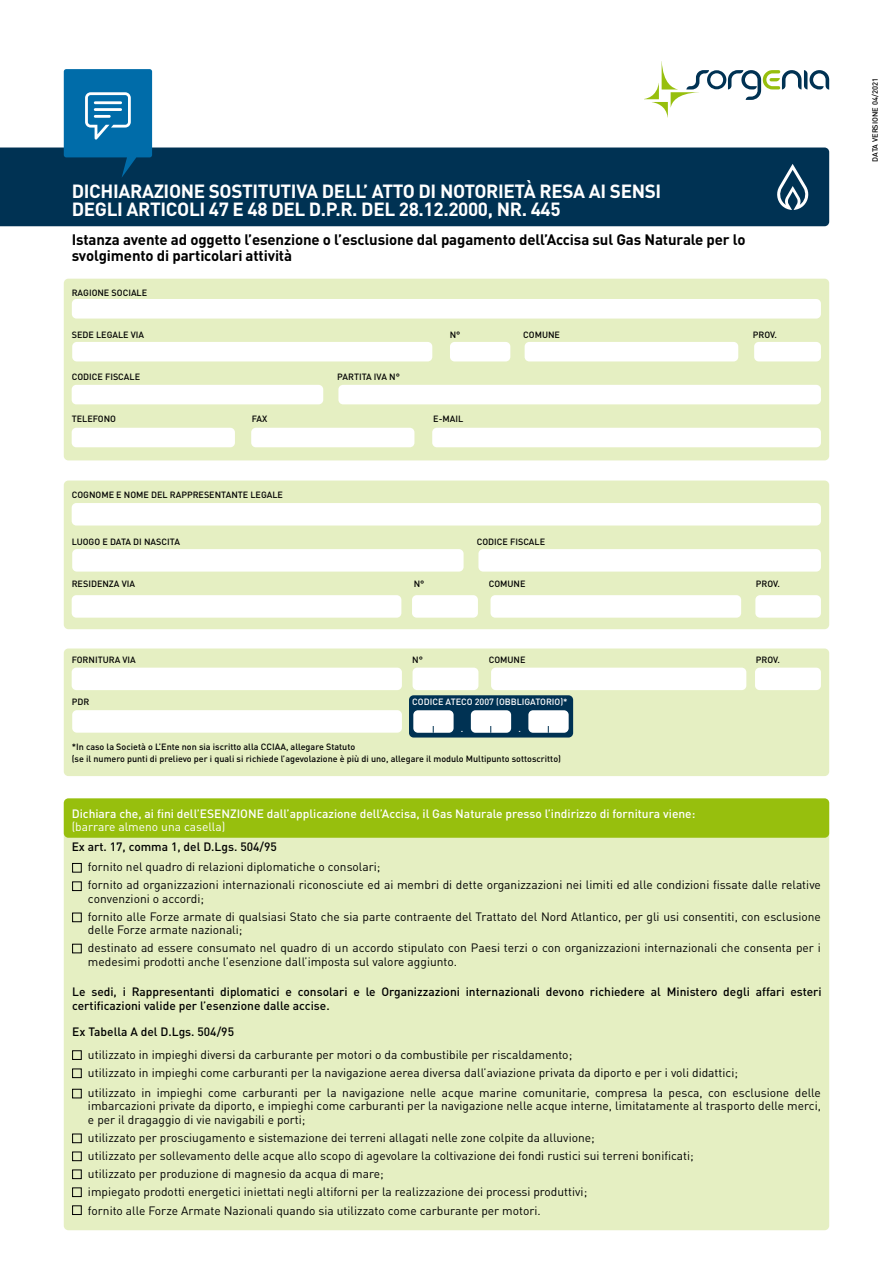
<style>
.page{position:relative;width:893px;height:1263px;background:#fff}
.page>*{position:absolute;margin:0;border:0;box-sizing:border-box;transform-origin:0 0}
.t1{font:700 18.9px/18px "DIN";letter-spacing:-.02em;color:#fff}
.t2{font:700 15px/16.5px "DIN";letter-spacing:-.01em;color:#000}
.t3{font:12px/18px "DIN";color:#000}
.t4{font:500 12px/13.5px "DIN";color:#000}
.t5{font:500 12px "DIN";color:#fff}
.t6{font:12px "DIN";color:#fff}
.t7{font:500 9px/12px "DIN";color:#000}
.t8{font:500 9px "DIN";color:#fff}
.t9{font:500 7.5px "DIN";color:#000}
</style>
<div class="page">
<div style="left:64px;top:798px;width:765px;height:432px;background:#e5efc2;border-radius:5px"></div>
<div style="left:64px;top:798px;width:765px;height:40px;background:#97bf0d;border-radius:5px"></div>
<div style="left:64px;top:648px;width:765px;height:128px;background:#e5efc2;border-radius:5px"></div>
<div style="left:409px;top:695px;width:164px;height:42px;background:#003253;border-radius:5px"></div>
<div style="left:413px;top:710px;width:41px;height:23px;background:#fff;border-radius:5px"></div>
<div style="left:471px;top:710px;width:40px;height:23px;background:#fff;border-radius:5px"></div>
<div style="left:528px;top:710px;width:41px;height:23px;background:#fff;border-radius:5px"></div>
<div style="left:64px;top:279px;width:765px;height:181px;background:#e5efc2;border-radius:5px"></div>
<div style="left:64px;top:480px;width:765px;height:149px;background:#e5efc2;border-radius:5px"></div>
<div style="left:755px;top:668px;width:66px;height:22px;background:#fff;border-radius:5px"></div>
<div style="left:72px;top:668px;width:330px;height:22px;background:#fff;border-radius:5px"></div>
<div style="left:413px;top:668px;width:65px;height:22px;background:#fff;border-radius:5px"></div>
<div style="left:491px;top:668px;width:255px;height:22px;background:#fff;border-radius:5px"></div>
<div style="left:72px;top:710px;width:330px;height:23px;background:#fff;border-radius:5px"></div>
<div style="left:0;top:147px;width:829px;height:79px;background:#003253"></div>
<svg style="left:776px;top:164px;width:34px;height:46px"></svg>
<div style="left:72px;top:299px;width:749px;height:20px;background:#fff;border-radius:5px"></div>
<div style="left:72px;top:342px;width:360px;height:19px;background:#fff;border-radius:5px"></div>
<div style="left:450px;top:342px;width:60px;height:19px;background:#fff;border-radius:5px"></div>
<div style="left:525px;top:342px;width:213px;height:19px;background:#fff;border-radius:5px"></div>
<div style="left:754px;top:342px;width:67px;height:19px;background:#fff;border-radius:5px"></div>
<div style="left:72px;top:385px;width:251px;height:19px;background:#fff;border-radius:5px"></div>
<div style="left:338px;top:385px;width:483px;height:19px;background:#fff;border-radius:5px"></div>
<div style="left:72px;top:503px;width:749px;height:22px;background:#fff;border-radius:5px"></div>
<div style="left:72px;top:549px;width:392px;height:23px;background:#fff;border-radius:5px"></div>
<div style="left:478px;top:549px;width:343px;height:23px;background:#fff;border-radius:5px"></div>
<div style="left:72px;top:595px;width:329px;height:23px;background:#fff;border-radius:5px"></div>
<div style="left:412px;top:595px;width:66px;height:23px;background:#fff;border-radius:5px"></div>
<div style="left:755px;top:595px;width:66px;height:23px;background:#fff;border-radius:5px"></div>
<div style="left:490px;top:595px;width:251px;height:23px;background:#fff;border-radius:5px"></div>
<svg style="left:64px;top:69px;width:88px;height:109px;background:#116b9f"></svg>
<div style="left:72px;top:428px;width:163px;height:19px;background:#fff;border-radius:5px"></div>
<div style="left:432px;top:428px;width:389px;height:19px;background:#fff;border-radius:5px"></div>
<div style="left:251px;top:428px;width:163px;height:19px;background:#fff;border-radius:5px"></div>
<svg style="left:644px;top:61px;width:185px;height:57px"></svg>
<div style="left:72px;top:863px;width:10px;height:9px;border:1px solid #000"></div>
<div style="left:72px;top:881px;width:10px;height:10px;border:1px solid #000"></div>
<div style="left:72px;top:913px;width:10px;height:9px;border:1px solid #000"></div>
<div style="left:72px;top:944px;width:10px;height:9px;border:1px solid #000"></div>
<div style="left:72px;top:1050px;width:10px;height:10px;border:1px solid #000"></div>
<div style="left:72px;top:1068px;width:10px;height:10px;border:1px solid #000"></div>
<div style="left:72px;top:1089px;width:10px;height:9px;border:1px solid #000"></div>
<div style="left:72px;top:1133px;width:10px;height:10px;border:1px solid #000"></div>
<div style="left:72px;top:1151px;width:10px;height:10px;border:1px solid #000"></div>
<div style="left:72px;top:1169px;width:10px;height:10px;border:1px solid #000"></div>
<div style="left:72px;top:1187px;width:10px;height:10px;border:1px solid #000"></div>
<div style="left:72px;top:1205px;width:10px;height:10px;border:1px solid #000"></div>
<h1 class="t1" style="left:72px;top:181px;width:591px">DICHIARAZIONE SOSTITUTIVA DELL’ ATTO DI NOTORIETÀ RESA AI SENSI<br>DEGLI ARTICOLI 47 E 48 DEL D.P.R. DEL 28.12.2000, NR. 445</h1>
<p class="t2" style="left:72px;top:230px;width:675px">Istanza avente ad oggetto l’esenzione o l’esclusione dal pagamento dell’Accisa sul Gas Naturale per lo svolgimento di particolari attività</p>
<p class="t7" style="left:72px;top:286px;width:77px">RAGIONE SOCIALE</p>
<p class="t7" style="left:72px;top:328px;width:74px">SEDE LEGALE VIA</p>
<p class="t7" style="left:450px;top:328px;width:12px">N°</p>
<p class="t7" style="left:523px;top:328px;width:38px">COMUNE</p>
<p class="t7" style="left:753px;top:328px;width:26px">PROV.</p>
<p class="t7" style="left:72px;top:370px;width:70px">CODICE FISCALE</p>
<p class="t7" style="left:337px;top:370px;width:64px">PARTITA IVA N°</p>
<p class="t7" style="left:72px;top:412px;width:46px">TELEFONO</p>
<p class="t7" style="left:252px;top:412px;width:17px">FAX</p>
<p class="t7" style="left:433px;top:412px;width:32px">E-MAIL</p>
<p class="t7" style="left:72px;top:488px;width:213px">COGNOME E NOME DEL RAPPRESENTANTE LEGALE</p>
<p class="t7" style="left:72px;top:535px;width:110px">LUOGO E DATA DI NASCITA</p>
<p class="t7" style="left:477px;top:535px;width:70px">CODICE FISCALE</p>
<p class="t7" style="left:72px;top:577px;width:65px">RESIDENZA VIA</p>
<p class="t7" style="left:414px;top:577px;width:12px">N°</p>
<p class="t7" style="left:489px;top:577px;width:38px">COMUNE</p>
<p class="t7" style="left:756px;top:577px;width:26px">PROV.</p>
<p class="t7" style="left:72px;top:653px;width:66px">FORNITURA VIA</p>
<p class="t7" style="left:412px;top:653px;width:12px">N°</p>
<p class="t7" style="left:489px;top:653px;width:38px">COMUNE</p>
<p class="t7" style="left:756px;top:653px;width:26px">PROV.</p>
<p class="t7" style="left:72px;top:695px;width:19px">PDR</p>
<p class="t8" style="left:412px;top:696px;width:157px">CODICE ATECO 2007 (OBBLIGATORIO)*</p>
<p class="t7" style="left:72px;top:740px;width:491px">*In caso la Società o L’Ente non sia iscritto alla CCIAA, allegare Statuto<br>(se il numero punti di prelievo per i quali si richiede l’agevolazione è più di uno, allegare il modulo Multipunto sottoscritto)</p>
<p class="t8" style="left:461px;top:723px;width:4px">.</p>
<p class="t8" style="left:518px;top:723px;width:4px">.</p>
<p class="t5" style="left:72px;top:806px;width:625px">Dichiara che, ai fini dell’ESENZIONE dall’applicazione dell’Accisa, il Gas Naturale presso l’indirizzo di fornitura viene:</p>
<p class="t6" style="left:72px;top:820px;width:155px">(barrare almeno una casella)</p>
<p class="t4" style="left:72px;top:839px;width:207px">Ex art. 17, comma 1, del D.Lgs. 504/95</p>
<p class="t3" style="left:88px;top:858px;width:734px">fornito nel quadro di relazioni diplomatiche o consolari;<br>fornito ad organizzazioni internazionali riconosciute ed ai membri di dette organizzazioni nei limiti ed alle condizioni fissate dalle relative</p>
<p class="t3" style="left:88px;top:889px;width:734px">convenzioni o accordi;<br>fornito alle Forze armate di qualsiasi Stato che sia parte contraente del Trattato del Nord Atlantico, per gli usi consentiti, con esclusione</p>
<p class="t3" style="left:88px;top:921px;width:734px">delle Forze armate nazionali;<br>destinato ad essere consumato nel quadro di un accordo stipulato con Paesi terzi o con organizzazioni internazionali che consenta per i</p>
<p class="t3" style="left:88px;top:952px;width:370px">medesimi prodotti anche l’esenzione dall’imposta sul valore aggiunto.</p>
<p class="t4" style="left:72px;top:985px;width:751px">Le sedi, i Rappresentanti diplomatici e consolari e le Organizzazioni internazionali devono richiedere al Ministero degli affari esteri certificazioni valide per l’esenzione dalle accise.</p>
<p class="t4" style="left:72px;top:1024px;width:163px">Ex Tabella A del D.Lgs. 504/95</p>
<p class="t3" style="left:88px;top:1045px;width:652px">utilizzato in impieghi diversi da carburante per motori o da combustibile per riscaldamento;<br>utilizzato in impieghi come carburanti per la navigazione aerea diversa dall’aviazione privata da diporto e per i voli didattici;</p>
<p class="t3" style="left:88px;top:1085px;width:734px;line-height:13.5px;text-align:justify">utilizzato in impieghi come carburanti per la navigazione nelle acque marine comunitarie, compresa la pesca, con esclusione delle imbarcazioni private da diporto, e impieghi come carburanti per la navigazione nelle acque interne, limitatamente al trasporto delle merci, e per il dragaggio di vie navigabili e porti;</p>
<p class="t3" style="left:88px;top:1128px;width:607px">utilizzato per prosciugamento e sistemazione dei terreni allagati nelle zone colpite da alluvione;<br>utilizzato per sollevamento delle acque allo scopo di agevolare la coltivazione dei fondi rustici sui terreni bonificati; utilizzato per produzione di magnesio da acqua di mare;<br>impiegato prodotti energetici iniettati negli altiforni per la realizzazione dei processi produttivi;</p>
<p class="t3" style="left:88px;top:1201px;width:454px">fornito alle Forze Armate Nazionali quando sia utilizzato come carburante per motori.</p>
<p class="t9" style="left:870px;top:162px;width:85px;rotate:-90deg">DATA VERSIONE 04/2021</p>
</div>
